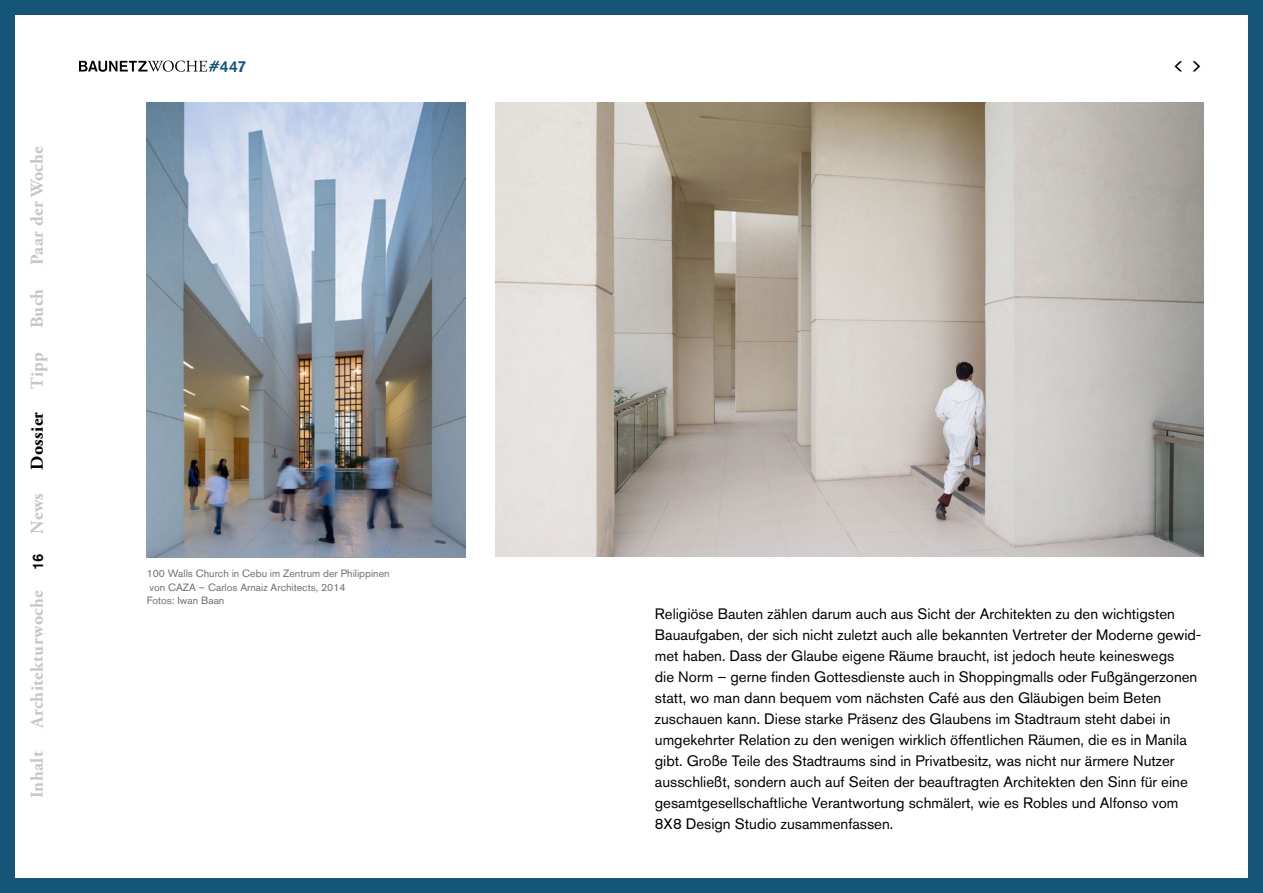
<style>
.page{position:relative;width:1263px;height:893px;background:#fff}
.page>*{position:absolute;margin:0;border:0;box-sizing:border-box;transform-origin:0 0}
.t1{font:700 18px "Adobe Garamond Pro";letter-spacing:.02em;color:#c6c6c6}
.t2{font:700 18px "Adobe Garamond Pro";letter-spacing:.02em;color:#000}
.t3{font:500 15.75px "Akzidenz Grotesk BQ";color:#155578}
.t4{font:15px/21px "Akzidenz Grotesk BQ";color:#000}
.t5{font:500 15px "Akzidenz Grotesk BQ";color:#000}
.t6{font:10.5px/13.5px "Akzidenz Grotesk BQ";color:#706f6f}
</style>
<div class="page">
<div style="left:0;top:0;width:1263px;height:893px;border:15px solid #155578"></div>
<svg style="left:1192px;top:61px;width:8px;height:10px"></svg>
<svg style="left:1174px;top:61px;width:8px;height:10px"></svg>
<img style="left:495px;top:102px;width:708px;height:455px">
<img style="left:147px;top:102px;width:319px;height:455px">
<svg style="left:79px;top:61px;width:140px;height:11px"></svg>
<p class="t1" style="left:27px;top:265px;width:120px;rotate:-90deg">Paar der Woche</p>
<p class="t1" style="left:27px;top:328px;width:41px;rotate:-90deg">Buch</p>
<p class="t1" style="left:27px;top:389px;width:38px;rotate:-90deg">Tipp</p>
<p class="t2" style="left:27px;top:470px;width:59px;rotate:-90deg">Dossier</p>
<p class="t1" style="left:27px;top:534px;width:42px;rotate:-90deg">News</p>
<p class="t5" style="left:29px;top:570px;width:18px;rotate:-90deg">16</p>
<p class="t1" style="left:27px;top:728px;width:139px;rotate:-90deg">Architekturwoche</p>
<p class="t1" style="left:27px;top:798px;width:49px;rotate:-90deg">Inhalt</p>
<p class="t3" style="left:220px;top:56px;width:28px">447</p>
<p class="t6" style="left:147px;top:567px;width:244px">100 Walls Church in Cebu im Zentrum der Philippinen von CAZA – Carlos Arnaiz Architects, 2014<br>Fotos: Iwan Baan</p>
<p class="t4" style="left:655px;top:603px;width:548px">Religiöse Bauten zählen darum auch aus Sicht der Architekten zu den wichtigsten Bauaufgaben, der sich nicht zuletzt auch alle bekannten Vertreter der Moderne gewid&shy;met haben. Dass der Glaube eigene Räume braucht, ist jedoch heute keineswegs<br>die Norm – gerne finden Gottesdienste auch in Shoppingmalls oder Fußgängerzonen statt, wo man dann bequem vom nächsten Café aus den Gläubigen beim Beten zuschauen kann. Diese starke Präsenz des Glaubens im Stadtraum steht dabei in umgekehrter Relation zu den wenigen wirklich öffentlichen Räumen, die es in Manila gibt. Große Teile des Stadtraums sind in Privatbesitz, was nicht nur ärmere Nutzer ausschließt, sondern auch auf Seiten der beauftragten Architekten den Sinn für eine gesamtgesellschaftliche Verantwortung schmälert, wie es Robles und Alfonso vom 8X8 Design Studio zusammenfassen.</p>
</div>
